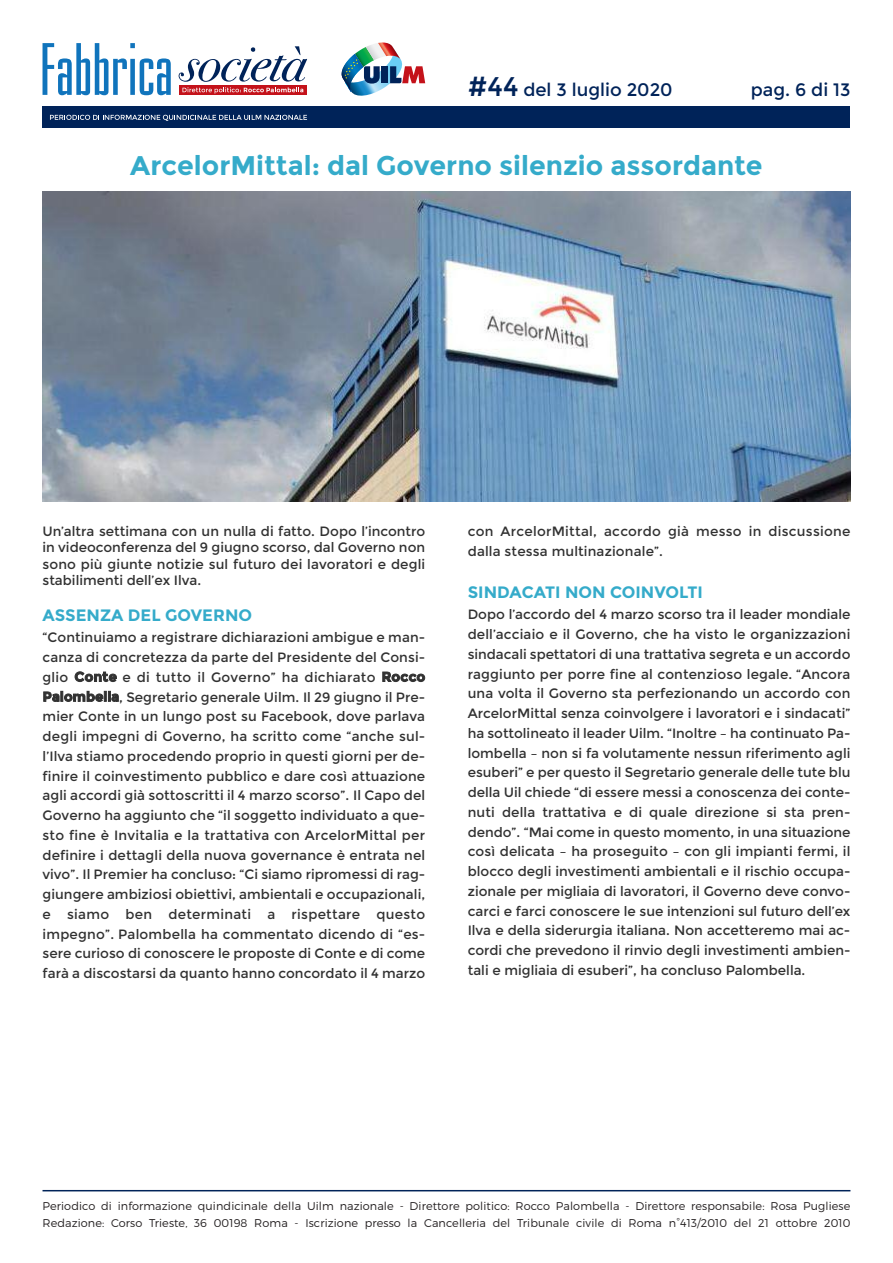
<style>
.page{position:relative;width:893px;height:1263px;background:#fff}
.page>*{position:absolute;margin:0;border:0;box-sizing:border-box;transform-origin:0 0}
.t1{font:700 27px "Montserrat";color:#35abca}
.t2{font:18px "Montserrat";color:#002359}
.t3{font:700 16.5px "Montserrat";color:#35abca}
.t4{font:13.5px/19.8px "Montserrat";letter-spacing:.005em;color:#313131;text-align:justify}
.t5{font:300 11.25px/16.5px "Montserrat";letter-spacing:.01em;color:#231f20}
.s1{font-size:27px}
.s2{font-weight:700}
</style>
<div class="page">
<img style="left:351px;top:53px;width:54px;height:43px">
<img style="left:341px;top:54px;width:22px;height:37px">
<img style="left:355px;top:47px;width:19px;height:20px">
<img style="left:366px;top:43px;width:12px;height:17px">
<img style="left:378px;top:43px;width:23px;height:17px">
<svg style="left:364px;top:66px;width:16px;height:18px"></svg>
<div style="left:382px;top:66px;width:6px;height:17px;background:#002359"></div>
<svg style="left:390px;top:66px;width:35px;height:17px"></svg>
<div style="left:43px;top:106px;width:807px;height:22px;background:#002359"></div>
<svg style="left:50px;top:115px;width:257px;height:6px"></svg>
<svg style="left:43px;top:43px;width:128px;height:52px"></svg>
<div style="left:179px;top:85px;width:128px;height:10px;background:#c4121a"></div>
<svg style="left:179px;top:46px;width:128px;height:48px"></svg>
<svg style="left:342px;top:59px;width:16px;height:33px"></svg>
<hr style="left:43px;top:1190px;width:807px;height:1px;background:#002359">
<img style="left:43px;top:191px;width:807px;height:311px">
<h2 class="t2" style="left:468px;top:79px;width:206px"><span class="s1">#44</span> del 3 luglio 2020</h2>
<h2 class="t2" style="left:751px;top:79px;width:101px">pag. 6 di 13</h2>
<h1 class="t1" style="left:130px;top:149px;width:634px">ArcelorMittal: dal Governo silenzio assordante</h1>
<p class="t4" style="left:43px;top:523px;width:384px;line-height:16.5px">Un’altra settimana con un nulla di fatto. Dopo l’incontro in videoconferenza del 9 giugno scorso, dal Governo non sono più giunte notizie sul futuro dei lavoratori e degli stabilimenti dell’ex Ilva.</p>
<p class="t3" style="left:43px;top:605px;width:211px">ASSENZA DEL GOVERNO</p>
<p class="t4" style="left:43px;top:627px;width:384px">“Continuiamo a registrare dichiarazioni ambigue e man&shy;canza di concretezza da parte del Presidente del Consi&shy;glio <span class="s2">Conte</span> e di tutto il Governo” ha dichiarato <span class="s2">Rocco Palombella</span>, Segretario generale Uilm. Il 29 giugno il Pre&shy;mier Conte in un lungo post su Facebook, dove parlava degli impegni di Governo, ha scritto come “anche sul&shy;l’Ilva stiamo procedendo proprio in questi giorni per de&shy;finire il coinvestimento pubblico e dare così attuazione agli accordi già sottoscritti il 4 marzo scorso”. Il Capo del Governo ha aggiunto che “il soggetto individuato a que&shy;sto fine è Invitalia e la trattativa con ArcelorMittal per definire i dettagli della nuova governance è entrata nel vivo”. Il Premier ha concluso: “Ci siamo ripromessi di rag&shy;giungere ambiziosi obiettivi, ambientali e occupazionali, e siamo ben determinati a rispettare questo impegno”. Palombella ha commentato dicendo di “es&shy;sere curioso di conoscere le proposte di Conte e di come farà a discostarsi da quanto hanno concordato il 4 marzo</p>
<p class="t4" style="left:468px;top:521px;width:384px">con ArcelorMittal, accordo già messo in discussione dalla stessa multinazionale”.</p>
<p class="t3" style="left:468px;top:582px;width:237px">SINDACATI NON COINVOLTI</p>
<p class="t4" style="left:468px;top:604px;width:384px">Dopo l’accordo del 4 marzo scorso tra il leader mondiale dell’acciaio e il Governo, che ha visto le organizzazioni sindacali spettatori di una trattativa segreta e un accordo raggiunto per porre fine al contenzioso legale. “Ancora una volta il Governo sta perfezionando un accordo con ArcelorMittal senza coinvolgere i lavoratori e i sindacati” ha sottolineato il leader Uilm. “Inoltre – ha continuato Pa&shy;lombella – non si fa volutamente nessun riferimento agli esuberi” e per questo il Segretario generale delle tute blu della Uil chiede “di essere messi a conoscenza dei conte&shy;nuti della trattativa e di quale direzione si sta pren&shy;dendo”. “Mai come in questo momento, in una situazione così delicata – ha proseguito – con gli impianti fermi, il blocco degli investimenti ambientali e il rischio occupa&shy;zionale per migliaia di lavoratori, il Governo deve convo&shy;carci e farci conoscere le sue intenzioni sul futuro dell’ex Ilva e della siderurgia italiana. Non accetteremo mai ac&shy;cordi che prevedono il rinvio degli investimenti ambien&shy;tali e migliaia di esuberi”, ha concluso Palombella.</p>
<p class="t5" style="left:43px;top:1199px;width:809px">Periodico di informazione quindicinale della Uilm nazionale - Direttore politico: Rocco Palombella - Direttore responsabile: Rosa Pugliese<br>Redazione: Corso Trieste, 36 00198 Roma - Iscrizione presso la Cancelleria del Tribunale civile di Roma n°413/2010 del 21 ottobre 2010</p>
</div>
